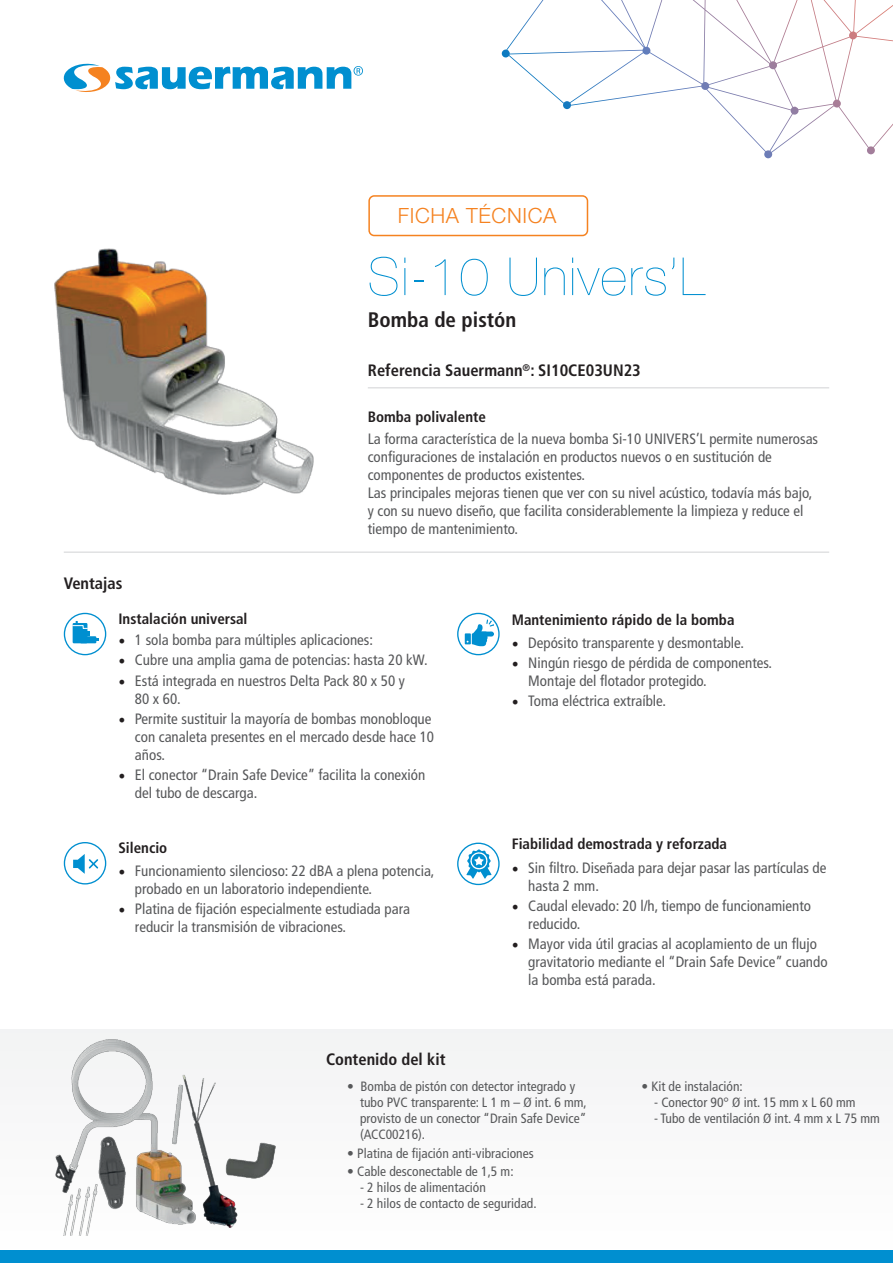
<style>
.page{position:relative;width:893px;height:1263px;background:#fff}
.page>*{position:absolute;margin:0;border:0;box-sizing:border-box;transform-origin:0 0}
.t1{font:200 52.5px "Helvetica Neue LT Std";letter-spacing:.03em;color:#008fd0}
.t2{font:700 condensed 21px "Frutiger LT Std";color:#231f20}
.t3{font:300 21px "Helvetica Neue LT Std";letter-spacing:.03em;color:#f58220}
.t4{font:700 condensed 16.5px "Frutiger LT Std";color:#231f20}
.t5{font:condensed 15px/18px "Frutiger LT Std";color:#57585a}
.t6{font:700 condensed 15px "Frutiger LT Std";color:#231f20}
.t7{font:condensed 13.5px/16.2px "Frutiger LT Std";color:#57585a}
.s1{font-family:"Minion Pro";font-stretch:normal;font-size:18px;color:#231f20}
</style>
<div class="page">
<div style="left:0;top:1029px;width:893px;height:230px;background:#f8f8f9"></div>
<img style="left:55px;top:249px;width:259px;height:245px">
<svg style="left:64px;top:64px;width:299px;height:28px"></svg>
<div style="left:0;top:1251px;width:893px;height:12px;background:#008fd0"></div>
<hr style="left:64px;top:552px;width:765px;height:1px;background:#d1d2d4">
<hr style="left:368px;top:387px;width:461px;height:1px;background:#d1d2d4">
<div style="left:368px;top:195px;width:220px;height:41px;border:2px solid #f58220;border-radius:5px"></div>
<svg style="left:64px;top:613px;width:42px;height:42px"></svg>
<div style="left:64px;top:613px;width:42px;height:42px;border:1px solid #008fd0;border-radius:50%"></div>
<div style="left:64px;top:842px;width:42px;height:42px;border:1px solid #008fd0;border-radius:50%"></div>
<svg style="left:502px;top:0;width:391px;height:158px"></svg>
<svg style="left:73px;top:854px;width:26px;height:20px"></svg>
<img style="left:55px;top:1040px;width:220px;height:195px">
<div style="left:73px;top:623px;width:14px;height:20px;background:#008fd0"></div>
<div style="left:80px;top:636px;width:16px;height:7px;background:#008fd0"></div>
<svg style="left:72px;top:621px;width:26px;height:20px"></svg>
<svg style="left:458px;top:843px;width:41px;height:41px"></svg>
<div style="left:457px;top:842px;width:43px;height:43px;border:1px solid #008fd0;border-radius:50%"></div>
<svg style="left:466px;top:849px;width:25px;height:30px"></svg>
<svg style="left:458px;top:613px;width:41px;height:42px"></svg>
<div style="left:457px;top:613px;width:43px;height:42px;border:1px solid #008fd0;border-radius:50%"></div>
<svg style="left:465px;top:619px;width:29px;height:27px"></svg>
<p class="t3" style="left:398px;top:203px;width:160px">FICHA TÉCNICA</p>
<p class="t4" style="left:64px;top:574px;width:60px">Ventajas</p>
<p class="t1" style="left:368px;top:246px;width:339px">Si-10 Univers’L</p>
<p class="t2" style="left:368px;top:307px;width:150px">Bomba de pistón</p>
<p class="t4" style="left:368px;top:361px;width:274px">Referencia Sauermann<sup>®</sup>: SI10CE03UN23</p>
<p class="t6" style="left:368px;top:407px;width:120px">Bomba polivalente</p>
<p class="t5" style="left:368px;top:429px;width:452px">La forma característica de la nueva bomba Si-10 UNIVERS’L permite numerosas configuraciones de instalación en productos nuevos o en sustitución de componentes de productos existentes.</p>
<p class="t5" style="left:368px;top:483px;width:446px">Las principales mejoras tienen que ver con su nivel acústico, todavía más bajo, y con su nuevo diseño, que facilita considerablemente la limpieza y reduce el tiempo de mantenimiento.</p>
<p class="t6" style="left:118px;top:610px;width:131px">Instalación universal</p>
<p class="t5" style="left:118px;top:631px;width:256px"><span class="s1">•</span> 1 sola bomba para múltiples aplicaciones:</p>
<p class="t5" style="left:118px;top:651px;width:311px"><span class="s1">•</span> Cubre una amplia gama de potencias: hasta 20 kW.</p>
<p class="t5" style="left:135px;top:671px;width:272px;text-indent:-16px"><span class="s1">•</span> Está integrada en nuestros Delta Pack 80 x 50 y<br>80 x 60.</p>
<p class="t5" style="left:135px;top:710px;width:301px;text-indent:-16px"><span class="s1">•</span> Permite sustituir la mayoría de bombas monobloque con canaleta presentes en el mercado desde hace 10 años.</p>
<p class="t5" style="left:135px;top:766px;width:292px;text-indent:-16px"><span class="s1">•</span> El conector “Drain Safe Device” facilita la conexión del tubo de descarga.</p>
<p class="t6" style="left:118px;top:839px;width:50px">Silencio</p>
<p class="t5" style="left:135px;top:861px;width:301px;text-indent:-16px"><span class="s1">•</span> Funcionamiento silencioso: 22 dBA a plena potencia, probado en un laboratorio independiente.</p>
<p class="t5" style="left:135px;top:899px;width:277px;text-indent:-16px"><span class="s1">•</span> Platina de fijación especialmente estudiada para reducir la transmisión de vibraciones.</p>
<p class="t4" style="left:326px;top:1049px;width:121px">Contenido del kit</p>
<p class="t6" style="left:512px;top:610px;width:224px">Mantenimiento rápido de la bomba</p>
<p class="t5" style="left:512px;top:634px;width:234px"><span class="s1">•</span> Depósito transparente y desmontable.</p>
<p class="t5" style="left:528px;top:654px;width:245px;text-indent:-16px"><span class="s1">•</span> Ningún riesgo de pérdida de componentes.<br>Montaje del flotador protegido.</p>
<p class="t5" style="left:512px;top:692px;width:156px"><span class="s1">•</span> Toma eléctrica extraíble.</p>
<p class="t6" style="left:512px;top:835px;width:217px">Fiabilidad demostrada y reforzada</p>
<p class="t5" style="left:528px;top:859px;width:300px;text-indent:-16px"><span class="s1">•</span> Sin filtro. Diseñada para dejar pasar las partículas de hasta 2 mm.</p>
<p class="t5" style="left:528px;top:897px;width:284px;text-indent:-16px"><span class="s1">•</span> Caudal elevado: 20 l/h, tiempo de funcionamiento reducido.</p>
<p class="t5" style="left:528px;top:935px;width:301px;text-indent:-16px"><span class="s1">•</span> Mayor vida útil gracias al acoplamiento de un flujo gravitatorio mediante el “Drain Safe Device” cuando la bomba está parada.</p>
<p class="t7" style="left:360px;top:1078px;width:228px;text-indent:-13px">• Bomba de pistón con detector integrado y tubo PVC transparente: L 1 m – Ø int. 6 mm, provisto de un conector “Drain Safe Device” (ACC00216).</p>
<p class="t7" style="left:347px;top:1145px;width:188px">• Platina de fijación anti-vibraciones</p>
<p class="t7" style="left:347px;top:1163px;width:168px">• Cable desconectable de 1,5 m:</p>
<p class="t7" style="left:360px;top:1179px;width:127px">- 2 hilos de alimentación</p>
<p class="t7" style="left:360px;top:1195px;width:178px">- 2 hilos de contacto de seguridad.</p>
<p class="t7" style="left:641px;top:1078px;width:103px">• Kit de instalación:</p>
<p class="t7" style="left:654px;top:1094px;width:203px">- Conector 90° Ø int. 15 mm x L 60 mm</p>
<p class="t7" style="left:654px;top:1110px;width:227px">- Tubo de ventilación Ø int. 4 mm x L 75 mm</p>
</div>
